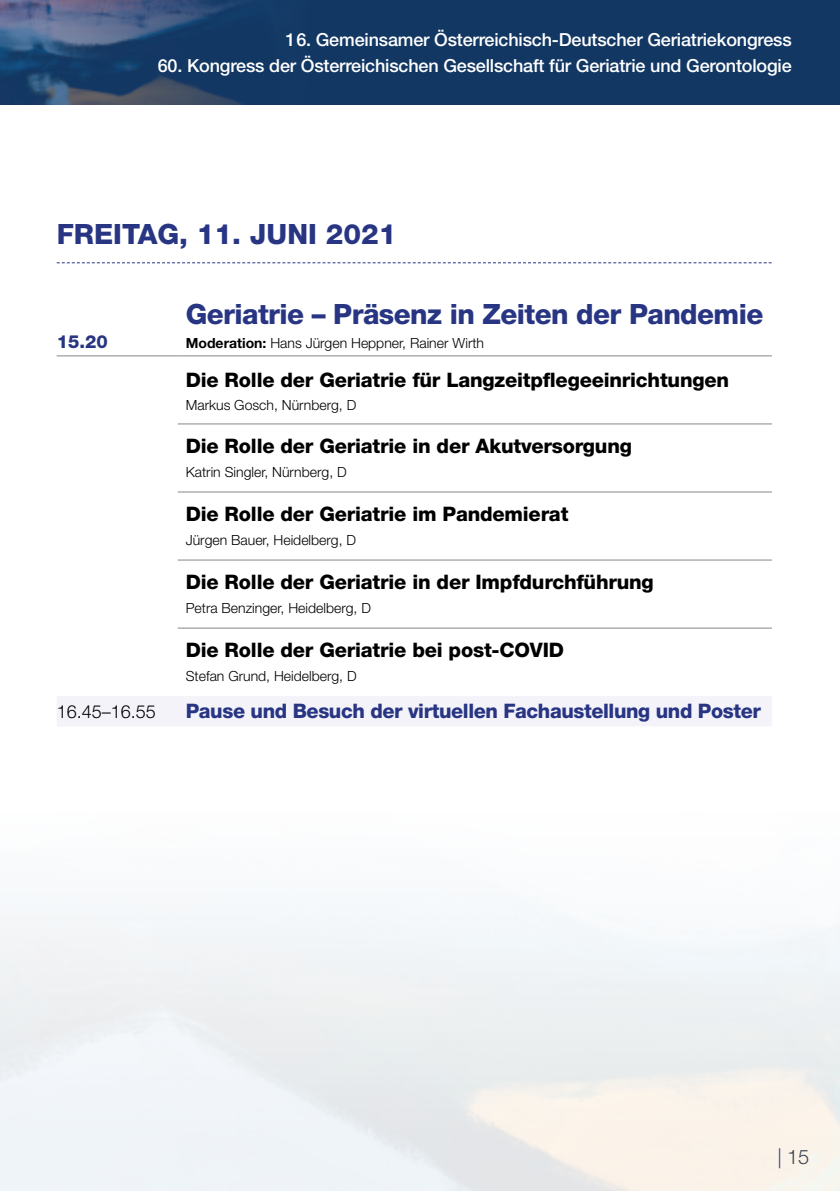
<style>
.page{position:relative;width:840px;height:1191px;background:#fff}
.page>*{position:absolute;margin:0;border:0;box-sizing:border-box;transform-origin:0 0}
.t1{font:800 28px "Helvetica Neue LT Std";letter-spacing:-.02em;color:#283583}
.t2{font:800 28px "Helvetica Neue LT Std";color:#283583}
.t3{font:800 20px "Helvetica Neue LT Std";letter-spacing:-.01em;color:#000}
.t4{font:800 20px "Helvetica Neue LT Std";letter-spacing:-.02em;color:#283583}
.t5{font:300 20px "Helvetica Neue LT Std";color:#293a54}
.t6{font:500 18px "Helvetica Neue LT Std";letter-spacing:-.01em;color:#fff}
.t7{font:300 18px "Helvetica Neue LT Std";color:#000}
.t8{font:800 18px "Helvetica Neue LT Std";color:#283583}
.t9{font:300 14px "Helvetica Neue LT Std";color:#000}
.s1{font-weight:700}
.s2{color:#283583}
</style>
<div class="page">
<div style="left:0;top:0;width:839px;height:105px;background:#123763"></div>
<img style="left:0;top:0;width:244px;height:105px">
<div style="left:57px;top:696px;width:714px;height:30px;background:#f4f3fa"></div>
<hr style="left:57px;top:355px;width:121px;height:1px;background:#878787">
<hr style="left:178px;top:355px;width:593px;height:1px;background:#878787">
<hr style="left:178px;top:423px;width:593px;height:1px;background:#878787">
<hr style="left:178px;top:491px;width:593px;height:1px;background:#878787">
<hr style="left:178px;top:559px;width:593px;height:1px;background:#878787">
<hr style="left:178px;top:627px;width:593px;height:1px;background:#878787">
<svg style="left:57px;top:262px;width:714px;height:1px"></svg>
<p class="t6" style="left:285px;top:29px;width:507px">16. Gemeinsamer Österreichisch-Deutscher Geriatriekongress</p>
<p class="t6" style="left:158px;top:55px;width:635px">60. Kongress der Österreichischen Gesellschaft für Geriatrie und Gerontologie</p>
<h1 class="t2" style="left:57px;top:218px;width:341px">FREITAG, 11. JUNI 2021</h1>
<p class="t8" style="left:57px;top:331px;width:53px">15.20</p>
<h1 class="t1" style="left:186px;top:297px;width:578px">Geriatrie – Präsenz in Zeiten der Pandemie</h1>
<p class="t9" style="left:186px;top:334px;width:300px"><span class="s1">Moderation:</span> Hans Jürgen Heppner, Rainer Wirth</p>
<p class="t3" style="left:186px;top:367px;width:544px">Die Rolle der Geriatrie für Langzeitpflegeeinrichtungen</p>
<p class="t9" style="left:186px;top:397px;width:172px">Markus Gosch, Nürnberg, D</p>
<p class="t3" style="left:186px;top:434px;width:447px">Die Rolle der Geriatrie in der Akutversorgung</p>
<p class="t9" style="left:186px;top:463px;width:162px">Katrin Singler, Nürnberg, D</p>
<p class="t3" style="left:186px;top:502px;width:384px">Die Rolle der Geriatrie im Pandemierat</p>
<p class="t9" style="left:186px;top:531px;width:172px">Jürgen Bauer, Heidelberg, D</p>
<p class="t3" style="left:186px;top:570px;width:469px">Die Rolle der Geriatrie in der Impfdurchführung</p>
<p class="t9" style="left:186px;top:599px;width:186px">Petra Benzinger, Heidelberg, D</p>
<p class="t3" style="left:186px;top:638px;width:379px">Die Rolle der Geriatrie bei post-COVID</p>
<p class="t9" style="left:186px;top:667px;width:172px">Stefan Grund, Heidelberg, D</p>
<p class="t7" style="left:57px;top:700px;width:101px">16.45–16.55</p>
<p class="t4" style="left:186px;top:699px;width:576px">Pause und Besuch der virtuellen Fachaustellung und Poster</p>
<p class="t5" style="left:777px;top:1144px;width:33px"><span class="s2">|</span> 15</p>
</div>
